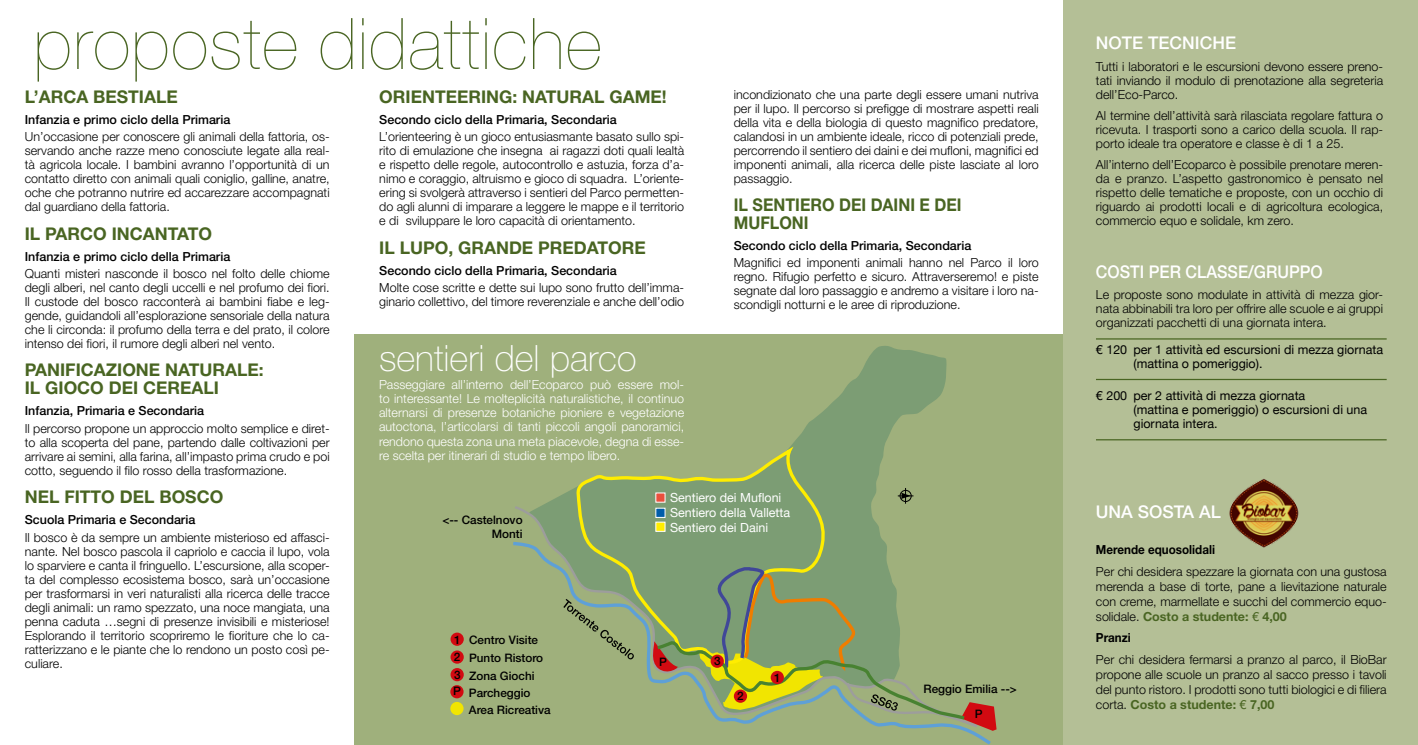
<style>
.page{position:relative;width:1418px;height:745px;background:#fff}
.page>*{position:absolute;margin:0;border:0;box-sizing:border-box;transform-origin:0 0}
.t1{font:200 71.12px "Helvetica Neue";letter-spacing:.02em;color:#496522}
.t2{font:100 36.25px "Helvetica Neue";color:#fff}
.t3{font:700 17.5px/17.5px "Helvetica Neue";color:#496522}
.t4{font:700 17.5px/17.5px "Helvetica Neue";color:#496522;scale:.92 1}
.t5{font:500 17.5px "Helvetica Neue";color:#fff}
.t6{font:500 17.5px "Helvetica Neue";color:#fff;scale:.92 1}
.t7{font:300 12.5px/14px "Helvetica Neue";color:#000;text-align:justify}
.t8{font:300 12.5px/14px "Helvetica Neue";color:#fff;text-align:justify}
.t9{font:500 12.5px "Helvetica Neue";color:#000}
.t10{font:12.5px/14px "Helvetica Neue";color:#000}
.t11{font:12.5px/14.8px "Helvetica Neue";color:#fff}
.t12{font:700 12.5px "Helvetica Neue";color:#000;scale:.93 1}
.t13{font:500 11.75px/14px "Helvetica Neue";color:#000;text-align:right}
.s1{font-weight:700;color:#496522}
.s2{font-weight:400;color:#496522}
</style>
<div class="page">
<div style="left:1063px;top:0;width:354px;height:744px;background:#b4bf96"></div>
<div style="left:354px;top:335px;width:709px;height:409px;background:#9fb07c"></div>
<svg style="left:545px;top:346px;width:402px;height:158px"></svg>
<svg style="left:513px;top:504px;width:375px;height:175px"></svg>
<svg style="left:574px;top:447px;width:252px;height:230px"></svg>
<svg style="left:563px;top:598px;width:71px;height:61px"></svg>
<svg style="left:649px;top:566px;width:347px;height:164px"></svg>
<div style="left:710px;top:654px;width:14px;height:13px;background:#d20a11;border-radius:50%"></div>
<div style="left:770px;top:670px;width:14px;height:13px;background:#d20a11;border-radius:50%"></div>
<div style="left:450px;top:632px;width:14px;height:13px;background:#d20a11;border-radius:50%"></div>
<div style="left:450px;top:667px;width:14px;height:13px;background:#d20a11;border-radius:50%"></div>
<div style="left:450px;top:684px;width:13px;height:14px;background:#d20a11;border-radius:50%"></div>
<div style="left:450px;top:701px;width:13px;height:13px;background:#f1e501;border-radius:50%"></div>
<div style="left:450px;top:650px;width:14px;height:13px;background:#d20a11;border-radius:50%"></div>
<svg style="left:897px;top:487px;width:16px;height:16px"></svg>
<div style="left:899px;top:490px;width:12px;height:11px;border:1px solid #000;border-radius:50%"></div>
<hr style="left:1095px;top:338px;width:291px;height:1px;background:#496522">
<hr style="left:1095px;top:378px;width:291px;height:2px;background:#496522">
<hr style="left:1095px;top:439px;width:291px;height:1px;background:#496522">
<div style="left:655px;top:492px;width:10px;height:10px;background:#ea503d;border:1px solid #fff"></div>
<div style="left:655px;top:507px;width:10px;height:10px;background:#005da9;border:1px solid #fff"></div>
<div style="left:655px;top:521px;width:10px;height:10px;background:#ffed00;border:1px solid #fff"></div>
<img style="left:1229px;top:478px;width:70px;height:70px">
<h1 class="t1" style="left:34px;top:3px;width:569px">proposte didattiche</h1>
<h3 class="t3" style="left:25px;top:87px;width:154px">L’ARCA BESTIALE</h3>
<p class="t9" style="left:25px;top:112px;width:207px">Infanzia e primo ciclo della Primaria</p>
<p class="t7" style="left:25px;top:129px;width:306px">Un’occasione per conoscere gli animali della fattoria, os&shy;servando anche razze meno conosciute legate alla real&shy;tà agricola locale. I bambini avranno l’opportunità di un contatto diretto con animali quali coniglio, galline, anatre, oche che potranno nutrire ed accarezzare accompagnati dal guardiano della fattoria.</p>
<h3 class="t3" style="left:25px;top:224px;width:189px">IL PARCO INCANTATO</h3>
<p class="t9" style="left:25px;top:248px;width:207px">Infanzia e primo ciclo della Primaria</p>
<p class="t7" style="left:25px;top:266px;width:306px">Quanti misteri nasconde il bosco nel folto delle chiome degli alberi, nel canto degli uccelli e nel profumo dei fiori.<br>Il custode del bosco racconterà ai bambini fiabe e leg&shy;gende, guidandoli all’esplorazione sensoriale della natura che li circonda: il profumo della terra e del prato, il colore intenso dei fiori, il rumore degli alberi nel vento.</p>
<h3 class="t3" style="left:25px;top:361px;width:240px">PANIFICAZIONE NATURALE:<br>IL GIOCO DEI CEREALI</h3>
<p class="t9" style="left:25px;top:403px;width:181px">Infanzia, Primaria e Secondaria</p>
<p class="t7" style="left:25px;top:420px;width:306px">Il percorso propone un approccio molto semplice e diret&shy;to alla scoperta del pane, partendo dalle coltivazioni per arrivare ai semini, alla farina, all’impasto prima crudo e poi cotto, seguendo il filo rosso della trasformazione.</p>
<h3 class="t3" style="left:25px;top:487px;width:200px">NEL FITTO DEL BOSCO</h3>
<p class="t9" style="left:25px;top:511px;width:172px">Scuola Primaria e Secondaria</p>
<p class="t7" style="left:25px;top:529px;width:306px">Il bosco è da sempre un ambiente misterioso ed affasci&shy;nante. Nel bosco pascola il capriolo e caccia il lupo, vola lo sparviere e canta il fringuello. L’escursione, alla scoper&shy;ta del complesso ecosistema bosco, sarà un’occasione per trasformarsi in veri naturalisti alla ricerca delle tracce degli animali: un ramo spezzato, una noce mangiata, una penna caduta …segni di presenze invisibili e misteriose!<br>Esplorando il territorio scopriremo le fioriture che lo ca&shy;ratterizzano e le piante che lo rendono un posto così pe&shy;culiare.</p>
<h3 class="t3" style="left:379px;top:87px;width:289px">ORIENTEERING: NATURAL GAME!</h3>
<p class="t9" style="left:379px;top:112px;width:239px">Secondo ciclo della Primaria, Secondaria</p>
<p class="t7" style="left:379px;top:129px;width:306px">L’orienteering è un gioco entusiasmante basato sullo spi&shy;rito di emulazione che insegna ai ragazzi doti quali lealtà e rispetto delle regole, autocontrollo e astuzia, forza d’a&shy;nimo e coraggio, altruismo e gioco di squadra. L’oriente&shy;ering si svolgerà attraverso i sentieri del Parco permetten&shy;do agli alunni di imparare a leggere le mappe e il territorio e di sviluppare le loro capacità di orientamento.</p>
<h3 class="t3" style="left:379px;top:238px;width:268px">IL LUPO, GRANDE PREDATORE</h3>
<p class="t9" style="left:379px;top:262px;width:239px">Secondo ciclo della Primaria, Secondaria</p>
<p class="t7" style="left:379px;top:280px;width:306px">Molte cose scritte e dette sui lupo sono frutto dell’imma&shy;ginario collettivo, del timore reverenziale e anche dell’odio</p>
<p class="t7" style="left:733px;top:87px;width:306px">incondizionato che una parte degli essere umani nutriva per il lupo. Il percorso si prefigge di mostrare aspetti reali della vita e della biologia di questo magnifico predatore, calandosi in un ambiente ideale, ricco di potenziali prede, percorrendo il sentiero dei daini e dei mufloni, magnifici ed imponenti animali, alla ricerca delle piste lasciate al loro passaggio.</p>
<h3 class="t4" style="left:733px;top:195px;width:249px">IL SENTIERO DEI DAINI E DEI<br>MUFLONI</h3>
<p class="t9" style="left:733px;top:237px;width:239px">Secondo ciclo della Primaria, Secondaria</p>
<p class="t7" style="left:733px;top:255px;width:306px">Magnifici ed imponenti animali hanno nel Parco il loro regno. Rifugio perfetto e sicuro. Attraverseremo! e piste segnate dal loro passaggio e andremo a visitare i loro na&shy;scondigli notturni e le aree di riproduzione.</p>
<h2 class="t2" style="left:379px;top:337px;width:259px">sentieri del parco</h2>
<p class="t8" style="left:379px;top:377px;width:307px">Passeggiare all’interno dell’Ecoparco può essere mol&shy;to interessante! Le molteplicità naturalistiche, il continuo alternarsi di presenze botaniche pioniere e vegetazione autoctona, l’articolarsi di tanti piccoli angoli panoramici, rendono questa zona una meta piacevole, degna di esse&shy;re scelta per itinerari di studio e tempo libero.</p>
<p class="t11" style="left:670px;top:491px;width:122px">Sentiero dei Mufloni<br>Sentiero della Valletta<br>Sentiero dei Daini</p>
<p class="t13" style="left:442px;top:512px;width:82px">&lt;-- Castelnovo<br>Monti</p>
<p class="t13" style="left:454px;top:632px;width:86px">1 Centro Visite</p>
<p class="t13" style="left:454px;top:668px;width:82px">3 Zona Giochi</p>
<p class="t13" style="left:453px;top:685px;width:79px">P Parcheggio</p>
<p class="t13" style="left:469px;top:702px;width:83px">Area Ricreativa</p>
<p class="t13" style="left:454px;top:650px;width:91px">2 Punto Ristoro</p>
<p class="t13" style="left:714px;top:653px;width:8px">3</p>
<p class="t13" style="left:659px;top:654px;width:9px">P</p>
<p class="t13" style="left:774px;top:670px;width:8px">1</p>
<p class="t13" style="left:923px;top:681px;width:95px">Reggio Emilia --&gt;</p>
<p class="t13" style="left:737px;top:688px;width:8px">2</p>
<p class="t13" style="left:974px;top:706px;width:9px">P</p>
<h3 class="t5" style="left:1095px;top:33px;width:142px">NOTE TECNICHE</h3>
<p class="t7" style="left:1095px;top:59px;width:289px">Tutti i laboratori e le escursioni devono essere preno&shy;tati inviando il modulo di prenotazione alla segreteria dell’Eco-Parco.</p>
<p class="t7" style="left:1095px;top:108px;width:289px">Al termine dell’attività sarà rilasciata regolare fattura o ricevuta. I trasporti sono a carico della scuola. Il rap&shy;porto ideale tra operatore e classe è di 1 a 25.</p>
<p class="t7" style="left:1095px;top:157px;width:289px">All’interno dell’Ecoparco è possibile prenotare meren&shy;da e pranzo. L’aspetto gastronomico è pensato nel rispetto delle tematiche e proposte, con un occhio di riguardo ai prodotti locali e di agricoltura ecologica, commercio equo e solidale, km zero.</p>
<h3 class="t6" style="left:1095px;top:261px;width:248px">COSTI PER CLASSE/GRUPPO</h3>
<p class="t7" style="left:1095px;top:287px;width:289px">Le proposte sono modulate in attività di mezza gior&shy;nata abbinabili tra loro per offrire alle scuole e ai gruppi organizzati pacchetti di una giornata intera.</p>
<p class="t10" style="left:1133px;top:342px;width:251px;text-indent:-38px">€ 120 per 1 attività ed escursioni di mezza giornata (mattina o pomeriggio).</p>
<p class="t10" style="left:1133px;top:389px;width:235px;text-indent:-38px">€ 200 per 2 attività di mezza giornata<br>(mattina e pomeriggio) o escursioni di una giornata intera.</p>
<h3 class="t5" style="left:1095px;top:500px;width:126px">UNA SOSTA AL</h3>
<p class="t12" style="left:1095px;top:541px;width:129px">Merende equosolidali</p>
<p class="t7" style="left:1095px;top:563px;width:292px;line-height:15px">Per chi desidera spezzare la giornata con una gustosa merenda a base di torte, pane a lievitazione naturale con creme, marmellate e succhi del commercio equo&shy;solidale. <span class="s1">Costo a studente:</span> <span class="s2">€</span> <span class="s1">4,00</span></p>
<p class="t12" style="left:1095px;top:629px;width:39px">Pranzi</p>
<p class="t7" style="left:1095px;top:651px;width:292px;line-height:15px">Per chi desidera fermarsi a pranzo al parco, il BioBar propone alle scuole un pranzo al sacco presso i tavoli del punto ristoro. I prodotti sono tutti biologici e di filiera corta. <span class="s1">Costo a studente:</span> <span class="s2">€</span> <span class="s1">7,00</span></p>
</div>
